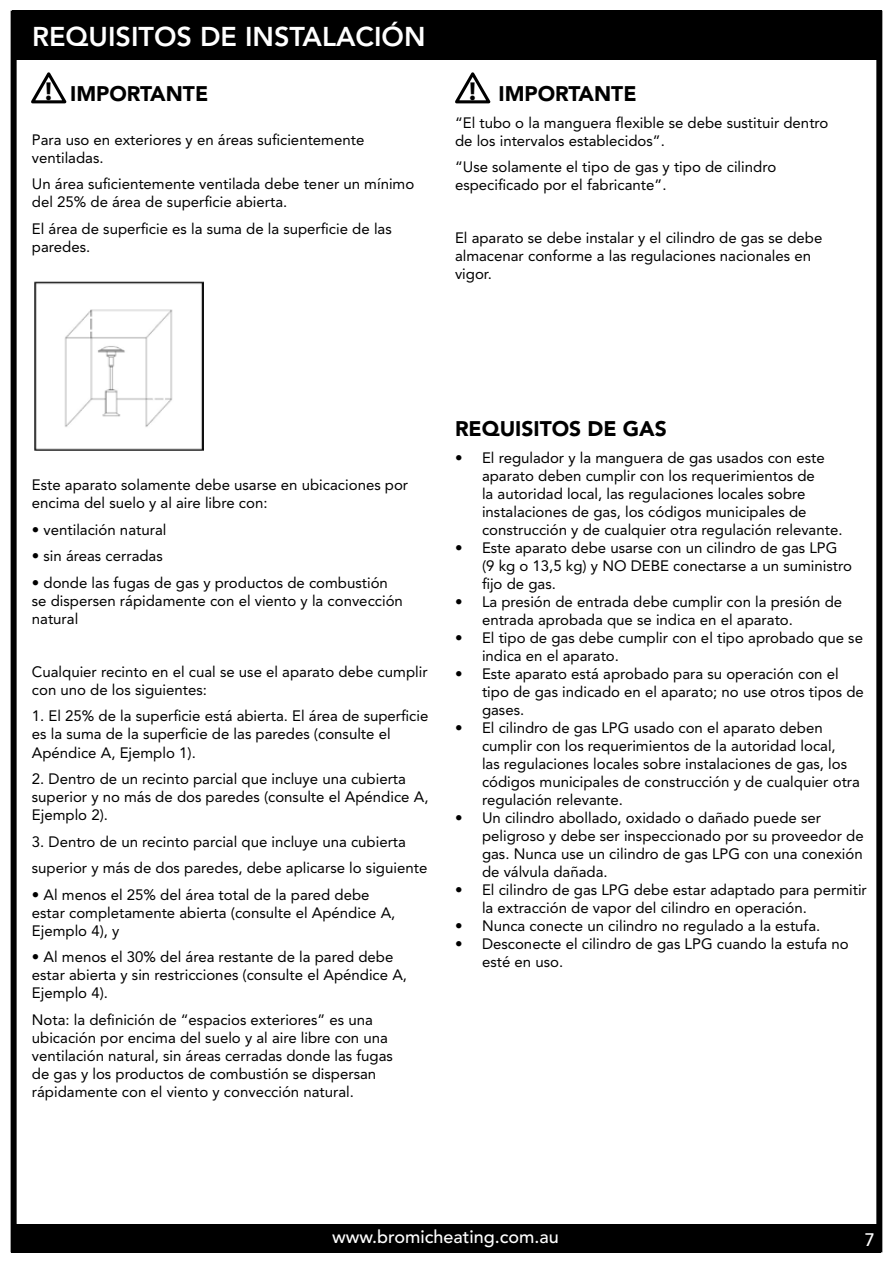
<style>
.page{position:relative;width:893px;height:1263px;background:#fff}
.page>*{position:absolute;margin:0;border:0;box-sizing:border-box;transform-origin:0 0}
.t1{font:800 27px "Avenir";color:#fff}
.t2{font:700 26.1px "Myriad";color:#000}
.t3{font:900 21px "Avenir";color:#000}
.t4{font:500 18px "Avenir";color:#fff}
.t5{font:15px/18px "Avenir";color:#000}
</style>
<div class="page">
<div style="left:11px;top:1224px;width:870px;height:29px;background:#000"></div>
<div style="left:11px;top:11px;width:871px;height:1241px;border:6px solid #000"></div>
<div style="left:12px;top:10px;width:870px;height:50px;background:#000"></div>
<svg style="left:31px;top:72px;width:36px;height:32px"></svg>
<img style="left:34px;top:281px;width:169px;height:170px">
<svg style="left:455px;top:72px;width:36px;height:32px"></svg>
<h1 class="t1" style="left:32px;top:20px;width:395px">REQUISITOS DE INSTALACIÓN</h1>
<h3 class="t3" style="left:70px;top:81px;width:140px">IMPORTANTE</h3>
<p class="t5" style="left:32px;top:131px;width:334px">Para uso en exteriores y en áreas suficientemente ventiladas.</p>
<p class="t5" style="left:32px;top:175px;width:384px">Un área suficientemente ventilada debe tener un mínimo del 25% de área de superficie abierta.</p>
<p class="t5" style="left:32px;top:220px;width:361px">El área de superficie es la suma de la superficie de las paredes.</p>
<h2 class="t2" style="left:45px;top:77px;width:8px">!</h2>
<h2 class="t2" style="left:469px;top:77px;width:8px">!</h2>
<h3 class="t3" style="left:498px;top:81px;width:140px">IMPORTANTE</h3>
<p class="t5" style="left:455px;top:114px;width:375px">“El tubo o la manguera flexible se debe sustituir dentro de los intervalos establecidos”.</p>
<p class="t5" style="left:455px;top:158px;width:323px">“Use solamente el tipo de gas y tipo de cilindro especificado por el fabricante”.</p>
<p class="t5" style="left:455px;top:229px;width:369px">El aparato se debe instalar y el cilindro de gas se debe almacenar conforme a las regulaciones nacionales en vigor.</p>
<p class="t5" style="left:32px;top:476px;width:378px">Este aparato solamente debe usarse en ubicaciones por encima del suelo y al aire libre con:</p>
<p class="t5" style="left:32px;top:521px;width:136px">• ventilación natural</p>
<p class="t5" style="left:32px;top:547px;width:132px">• sin áreas cerradas</p>
<p class="t5" style="left:32px;top:574px;width:373px">• donde las fugas de gas y productos de combustión se dispersen rápidamente con el viento y la convección natural</p>
<p class="t5" style="left:32px;top:663px;width:397px">Cualquier recinto en el cual se use el aparato debe cumplir con uno de los siguientes:</p>
<p class="t5" style="left:32px;top:707px;width:398px">1. El 25% de la superficie está abierta. El área de superficie es la suma de la superficie de las paredes (consulte el<br>Apéndice A, Ejemplo 1).</p>
<p class="t5" style="left:32px;top:770px;width:398px">2. Dentro de un recinto parcial que incluye una cubierta superior y no más de dos paredes (consulte el Apéndice A,<br>Ejemplo 2).</p>
<p class="t5" style="left:32px;top:828px;width:397px;line-height:26.5px">3. Dentro de un recinto parcial que incluye una cubierta superior y más de dos paredes, debe aplicarse lo siguiente</p>
<p class="t5" style="left:32px;top:885px;width:365px">• Al menos el 25% del área total de la pared debe estar completamente abierta (consulte el Apéndice A,<br>Ejemplo 4), y</p>
<p class="t5" style="left:32px;top:948px;width:377px">• Al menos el 30% del área restante de la pared debe estar abierta y sin restricciones (consulte el Apéndice A,<br>Ejemplo 4).</p>
<p class="t5" style="left:32px;top:1010px;width:363px">Nota: la definición de “espacios exteriores” es una ubicación por encima del suelo y al aire libre con una ventilación natural, sin áreas cerradas donde las fugas de gas y los productos de combustión se dispersan rápidamente con el viento y convección natural.</p>
<h3 class="t3" style="left:455px;top:416px;width:213px">REQUISITOS DE GAS</h3>
<p class="t5" style="left:482px;top:449px;width:362px;text-indent:-27px">• El regulador y la manguera de gas usados con este aparato deben cumplir con los requerimientos de<br>la autoridad local, las regulaciones locales sobre instalaciones de gas, los códigos municipales de construcción y de cualquier otra regulación relevante.</p>
<p class="t5" style="left:482px;top:539px;width:371px;text-indent:-27px">• Este aparato debe usarse con un cilindro de gas LPG (9 kg o 13,5 kg) y NO DEBE conectarse a un suministro fijo de gas.</p>
<p class="t5" style="left:482px;top:593px;width:362px;text-indent:-27px">• La presión de entrada debe cumplir con la presión de entrada aprobada que se indica en el aparato.</p>
<p class="t5" style="left:482px;top:629px;width:383px;text-indent:-27px">• El tipo de gas debe cumplir con el tipo aprobado que se indica en el aparato.</p>
<p class="t5" style="left:482px;top:665px;width:383px;text-indent:-27px">• Este aparato está aprobado para su operación con el tipo de gas indicado en el aparato; no use otros tipos de gases.</p>
<p class="t5" style="left:482px;top:719px;width:379px;text-indent:-27px">• El cilindro de gas LPG usado con el aparato deben cumplir con los requerimientos de la autoridad local,<br>las regulaciones locales sobre instalaciones de gas, los códigos municipales de construcción y de cualquier otra regulación relevante.</p>
<p class="t5" style="left:482px;top:809px;width:383px;text-indent:-27px">• Un cilindro abollado, oxidado o dañado puede ser peligroso y debe ser inspeccionado por su proveedor de gas. Nunca use un cilindro de gas LPG con una conexión de válvula dañada.</p>
<p class="t5" style="left:482px;top:881px;width:386px;text-indent:-27px">• El cilindro de gas LPG debe estar adaptado para permitir la extracción de vapor del cilindro en operación.</p>
<p class="t5" style="left:455px;top:917px;width:367px">• Nunca conecte un cilindro no regulado a la estufa.</p>
<p class="t5" style="left:482px;top:935px;width:368px;text-indent:-27px">• Desconecte el cilindro de gas LPG cuando la estufa no esté en uso.</p>
<p class="t4" style="left:332px;top:1227px;width:228px">www.bromicheating.com.au</p>
<p class="t4" style="left:865px;top:1229px;width:12px">7</p>
</div>
